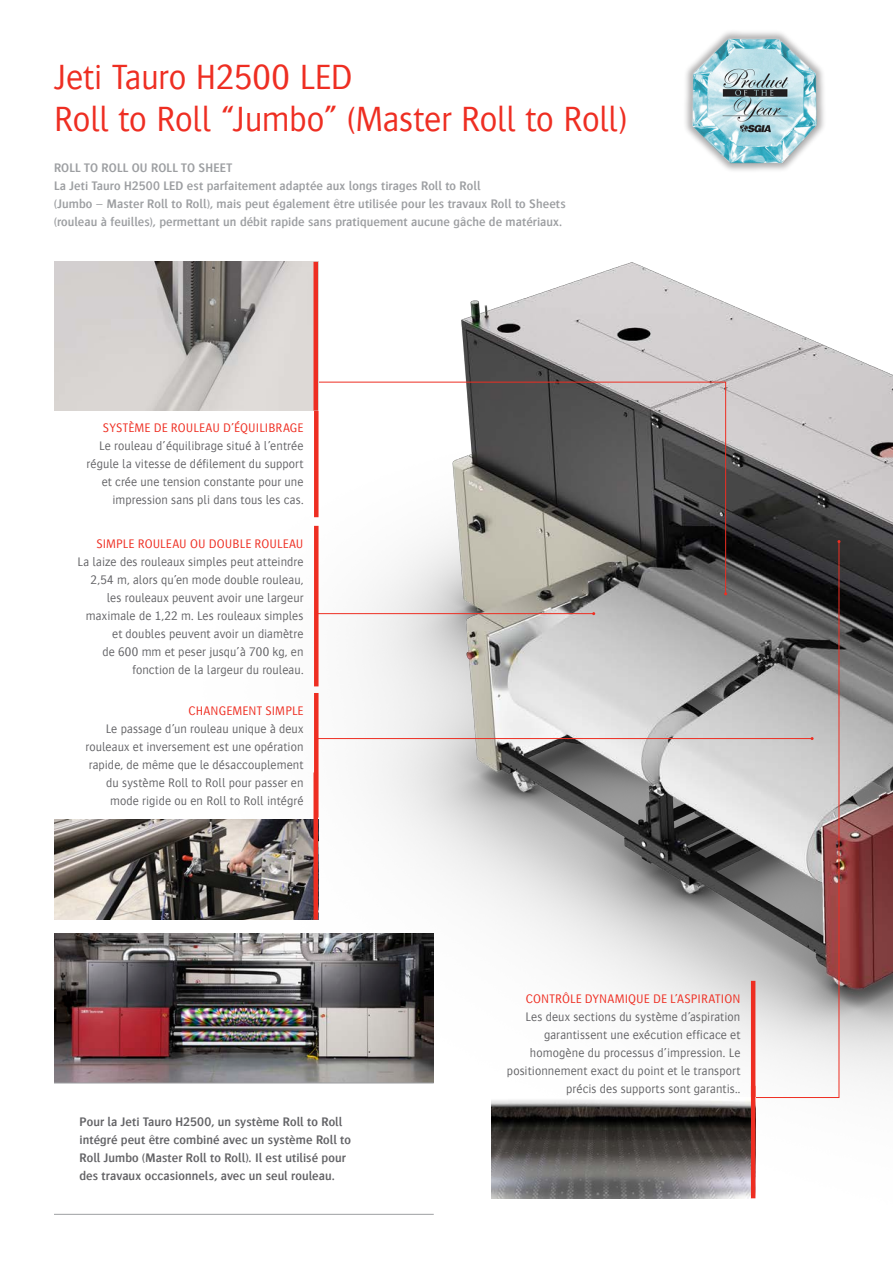
<style>
.page{position:relative;width:893px;height:1263px;background:#fff}
.page>*{position:absolute;margin:0;border:0;box-sizing:border-box;transform-origin:0 0}
.t1{font:300 36px/42px "Bosis For Agfa";letter-spacing:-.015em;color:#ee2e22}
.CallOut_Body_RightAl{font:300 12.75px/18px "Bosis For Agfa";letter-spacing:.01em;color:#636366;text-align:right}
.Intro{font:600 12.75px/18px "Bosis For Agfa";letter-spacing:.005em;color:#9d9fa2}
.Body_Frames{font:600 12.75px/18px "Bosis For Agfa";letter-spacing:.005em;color:#636366}
.CallOut_Body_RightAl-2{font:300 12.75px "Bosis For Agfa";letter-spacing:.01em;color:#ee2e22}
.Body{font:300 12.75px "Bosis For Agfa";letter-spacing:.01em;color:#ee2e22}
</style>
<div class="page">
<img style="left:54px;top:261px;width:839px;height:953px">
<hr style="left:751px;top:981px;width:4px;height:124px;background:#ee2e22">
<svg style="left:317px;top:381px;width:409px;height:214px"></svg>
<svg style="left:755px;top:541px;width:85px;height:557px;background:#a39c9c"></svg>
<img style="left:491px;top:1098px;width:260px;height:100px">
<hr style="left:751px;top:1086px;width:4px;height:112px;background:#ee2e22">
<div style="left:314px;top:526px;width:5px;height:160px;background:#ee2e22"></div>
<div style="left:314px;top:411px;width:5px;height:106px;background:#ee2e22"></div>
<div style="left:314px;top:693px;width:5px;height:124px;background:#ee2e22"></div>
<img style="left:685px;top:31px;width:139px;height:140px">
<img style="left:54px;top:262px;width:260px;height:149px">
<img style="left:54px;top:934px;width:380px;height:149px">
<hr style="left:314px;top:262px;width:4px;height:149px;background:#ee2e22">
<hr style="left:316px;top:613px;width:278px;height:1px;background:#ee2e22">
<hr style="left:316px;top:738px;width:496px;height:1px;background:#ee2e22">
<img style="left:54px;top:819px;width:260px;height:101px">
<hr style="left:314px;top:772px;width:4px;height:148px;background:#ee2e22">
<hr style="left:54px;top:1083px;width:380px;height:1px;background:#9d9fa2">
<hr style="left:54px;top:1214px;width:380px;height:1px;background:#9d9fa2">
<h2 class="t1" style="left:54px;top:56px;width:574px">Jeti Tauro H2500 LED<br>Roll to Roll “Jumbo” (Master Roll to Roll)</h2>
<p class="Intro" style="left:54px;top:158px;width:513px">ROLL TO ROLL OU ROLL TO SHEET<br>La Jeti Tauro H2500 LED est parfaitement adaptée aux longs tirages Roll to Roll<br>(Jumbo – Master Roll to Roll), mais peut également être utilisée pour les travaux Roll to Sheets (rouleau à feuilles), permettant un débit rapide sans pratiquement aucune gâche de matériaux.</p>
<p class="CallOut_Body_RightAl-2" style="left:103px;top:422px;width:202px">SYSTÈME DE ROULEAU D’ÉQUILIBRAGE</p>
<p class="CallOut_Body_RightAl" style="left:87px;top:437px;width:218px">Le rouleau d’équilibrage situé à l’entrée régule la vitesse de défilement du support et crée une tension constante pour une impression sans pli dans tous les cas.</p>
<p class="CallOut_Body_RightAl-2" style="left:96px;top:537px;width:209px">SIMPLE ROULEAU OU DOUBLE ROULEAU</p>
<p class="CallOut_Body_RightAl" style="left:77px;top:552px;width:228px">La laize des rouleaux simples peut atteindre 2,54 m, alors qu’en mode double rouleau, les rouleaux peuvent avoir une largeur maximale de 1,22 m. Les rouleaux simples et doubles peuvent avoir un diamètre<br>de 600 mm et peser jusqu’à 700 kg, en fonction de la largeur du rouleau.</p>
<p class="CallOut_Body_RightAl-2" style="left:189px;top:704px;width:116px">CHANGEMENT SIMPLE</p>
<p class="CallOut_Body_RightAl" style="left:86px;top:719px;width:219px">Le passage d’un rouleau unique à deux rouleaux et inversement est une opération rapide, de même que le désaccouplement du système Roll to Roll pour passer en mode rigide ou en Roll to Roll intégré</p>
<p class="Body_Frames" style="left:80px;top:1112px;width:273px">Pour la Jeti Tauro H2500, un système Roll to Roll intégré peut être combiné avec un système Roll to Roll Jumbo (Master Roll to Roll). Il est utilisé pour des travaux occasionnels, avec un seul rouleau.</p>
<p class="Body" style="left:526px;top:992px;width:216px">CONTRÔLE DYNAMIQUE DE L’ASPIRATION</p>
<p class="CallOut_Body_RightAl" style="left:507px;top:1007px;width:235px">Les deux sections du système d’aspiration garantissent une exécution efficace et homogène du processus d’impression. Le positionnement exact du point et le transport précis des supports sont garantis..</p>
</div>
